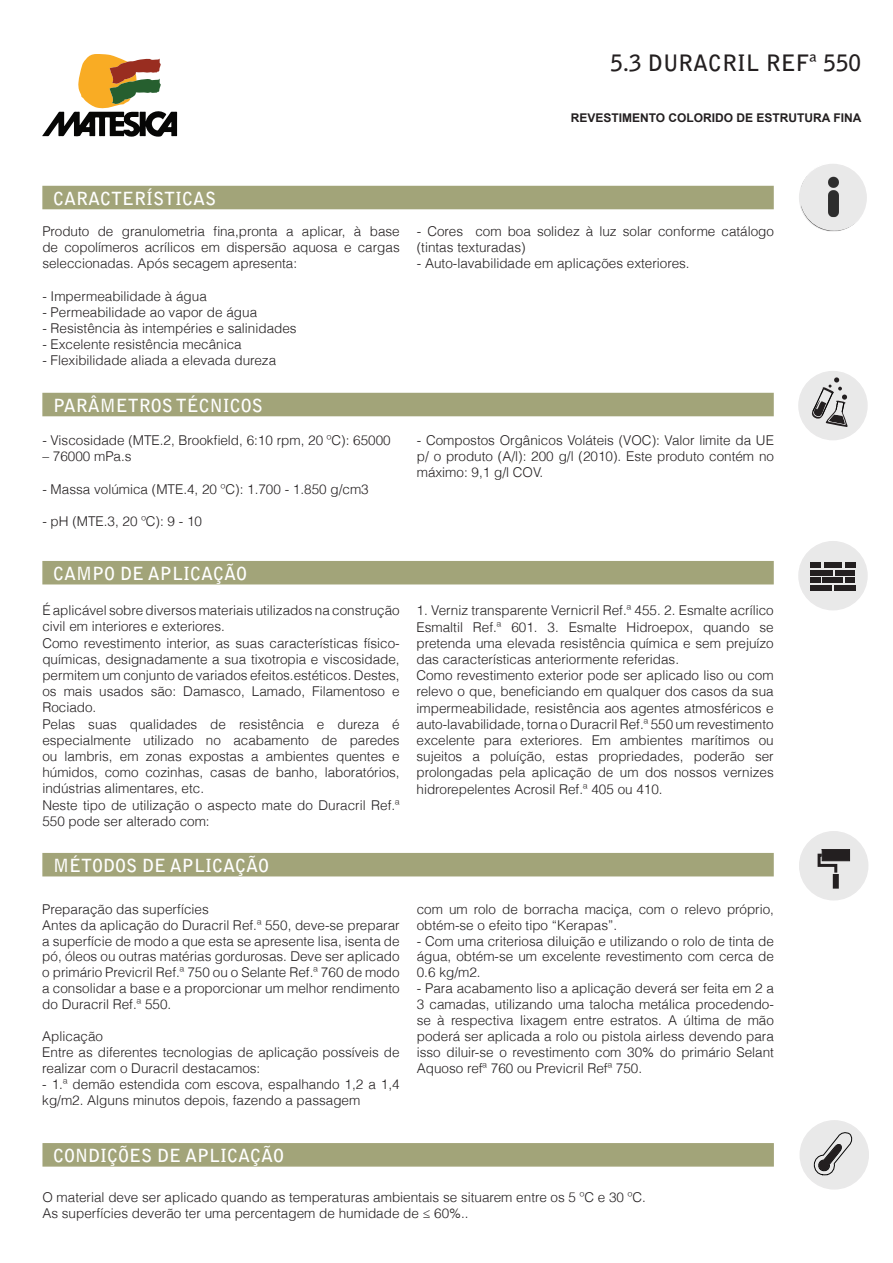
<style>
.page{position:relative;width:893px;height:1263px;background:#fff}
.page>*{position:absolute;margin:0;border:0;box-sizing:border-box;transform-origin:0 0}
.t1{font:700 22.5px "Bell Gothic Std";color:#231f20}
.t2{font:700 18px "Bell Gothic Std";color:#fff}
.t3{font:300 13.5px/16.2px "Helvetica";color:#231f20;text-align:justify}
.t4{font:700 12px "Arial";color:#231f20}
</style>
<div class="page">
<svg style="left:42px;top:54px;width:135px;height:83px"></svg>
<div style="left:799px;top:542px;width:68px;height:68px;background:#e9e9e9;border-radius:50%"></div>
<div style="left:798px;top:541px;width:70px;height:69px;border:2px solid #231f20;border-radius:50%"></div>
<div style="left:810px;top:570px;width:23px;height:5px;background:#231f20"></div>
<div style="left:845px;top:577px;width:10px;height:6px;background:#231f20"></div>
<div style="left:834px;top:585px;width:21px;height:5px;background:#231f20"></div>
<div style="left:845px;top:562px;width:10px;height:6px;background:#231f20"></div>
<div style="left:810px;top:562px;width:10px;height:6px;background:#231f20"></div>
<div style="left:836px;top:570px;width:19px;height:5px;background:#231f20"></div>
<div style="left:824px;top:562px;width:18px;height:6px;background:#231f20"></div>
<div style="left:823px;top:577px;width:20px;height:6px;background:#231f20"></div>
<div style="left:810px;top:585px;width:21px;height:5px;background:#231f20"></div>
<div style="left:810px;top:577px;width:11px;height:6px;background:#231f20"></div>
<img style="left:802px;top:177px;width:51px;height:52px">
<div style="left:800px;top:162px;width:68px;height:69px;border:14px solid #fff;border-radius:50%"></div>
<svg style="left:800px;top:164px;width:66px;height:67px;background:#d3d3d3"></svg>
<div style="left:799px;top:164px;width:68px;height:68px;border:2px solid #231f20;border-radius:50%"></div>
<div style="left:800px;top:832px;width:68px;height:68px;background:#e9e9e9;border-radius:50%"></div>
<div style="left:799px;top:831px;width:69px;height:69px;border:2px solid #231f20;border-radius:50%"></div>
<svg style="left:817px;top:849px;width:34px;height:27px"></svg>
<div style="left:833px;top:874px;width:6px;height:15px;background:#231f20"></div>
<div style="left:799px;top:372px;width:68px;height:68px;background:#e9e9e9;border-radius:50%"></div>
<div style="left:798px;top:371px;width:70px;height:69px;border:2px solid #231f20;border-radius:50%"></div>
<svg style="left:800px;top:377px;width:59px;height:59px"></svg>
<div style="left:800px;top:1121px;width:68px;height:68px;background:#e9e9e9;border-radius:50%"></div>
<div style="left:799px;top:1120px;width:70px;height:69px;border:2px solid #231f20;border-radius:50%"></div>
<svg style="left:813px;top:1132px;width:40px;height:44px"></svg>
<div style="left:42px;top:186px;width:732px;height:23px;background:#a2a479"></div>
<div style="left:42px;top:561px;width:732px;height:23px;background:#a2a479"></div>
<div style="left:42px;top:853px;width:732px;height:23px;background:#a2a479"></div>
<div style="left:42px;top:393px;width:732px;height:23px;background:#a2a479"></div>
<div style="left:42px;top:1143px;width:732px;height:23px;background:#a2a479"></div>
<p class="t1" style="left:610px;top:49px;width:252px">5.3 DURACRIL REFª 550</p>
<p class="t4" style="left:571px;top:110px;width:292px">REVESTIMENTO COLORIDO DE ESTRUTURA FINA</p>
<p class="t2" style="left:53px;top:188px;width:165px">CARACTERÍSTICAS</p>
<p class="t3" style="left:42px;top:222px;width:359px">Produto de granulometria fina,pronta a aplicar, à base de copolímeros acrílicos em dispersão aquosa e cargas seleccionadas. Após secagem apresenta:</p>
<p class="t3" style="left:42px;top:287px;width:166px">- Impermeabilidade à água</p>
<p class="t3" style="left:42px;top:303px;width:216px">- Permeabilidade ao vapor de água</p>
<p class="t3" style="left:42px;top:319px;width:256px">- Resistência às intempéries e salinidades</p>
<p class="t3" style="left:42px;top:336px;width:201px">- Excelente resistência mecânica</p>
<p class="t3" style="left:42px;top:352px;width:235px">- Flexibilidade aliada a elevada dureza</p>
<p class="t2" style="left:53px;top:394px;width:211px">PARÂMETROS TÉCNICOS</p>
<p class="t3" style="left:42px;top:431px;width:350px">- Viscosidade (MTE.2, Brookfield, 6:10 rpm, 20 ºC): 65000</p>
<p class="t3" style="left:42px;top:448px;width:91px">– 76000 mPa.s</p>
<p class="t3" style="left:42px;top:480px;width:328px">- Massa volúmica (MTE.4, 20 ºC): 1.700 - 1.850 g/cm3</p>
<p class="t3" style="left:42px;top:512px;width:161px">- pH (MTE.3, 20 ºC): 9 - 10</p>
<p class="t2" style="left:53px;top:563px;width:195px">CAMPO DE APLICAÇÃO</p>
<p class="t3" style="left:42px;top:602px;width:359px">É aplicável sobre diversos materiais utilizados na construção civil em interiores e exteriores.</p>
<p class="t3" style="left:42px;top:634px;width:359px">Como revestimento interior, as suas características físico&shy;químicas, designadamente a sua tixotropia e viscosidade, permitem um conjunto de variados efeitos.estéticos. Destes, os mais usados são: Damasco, Lamado, Filamentoso e Rociado.</p>
<p class="t3" style="left:42px;top:715px;width:359px">Pelas suas qualidades de resistência e dureza é especialmente utilizado no acabamento de paredes ou lambris, em zonas expostas a ambientes quentes e húmidos, como cozinhas, casas de banho, laboratórios, indústrias alimentares, etc.</p>
<p class="t3" style="left:42px;top:796px;width:359px">Neste tipo de utilização o aspecto mate do Duracril Ref.ª<br>550 pode ser alterado com:</p>
<p class="t2" style="left:53px;top:855px;width:217px">MÉTODOS DE APLICAÇÃO</p>
<p class="t3" style="left:42px;top:900px;width:168px">Preparação das superfícies</p>
<p class="t3" style="left:42px;top:916px;width:359px">Antes da aplicação do Duracril Ref.ª 550, deve-se preparar a superfície de modo a que esta se apresente lisa, isenta de pó, óleos ou outras matérias gordurosas. Deve ser aplicado o primário Previcril Ref.ª 750 ou o Selante Ref.ª 760 de modo a consolidar a base e a proporcionar um melhor rendimento do Duracril Ref.ª 550.</p>
<p class="t3" style="left:42px;top:1027px;width:62px">Aplicação</p>
<p class="t3" style="left:42px;top:1043px;width:359px">Entre as diferentes tecnologias de aplicação possíveis de realizar com o Duracril destacamos:</p>
<p class="t3" style="left:42px;top:1075px;width:359px">- 1.ª demão estendida com escova, espalhando 1,2 a 1,4 kg/m2. Alguns minutos depois, fazendo a passagem</p>
<p class="t2" style="left:53px;top:1145px;width:232px">CONDIÇÕES DE APLICAÇÃO</p>
<p class="t3" style="left:417px;top:222px;width:359px">- Cores com boa solidez à luz solar conforme catálogo (tintas texturadas)</p>
<p class="t3" style="left:417px;top:255px;width:274px">- Auto-lavabilidade em aplicações exteriores.</p>
<p class="t3" style="left:417px;top:431px;width:359px">- Compostos Orgânicos Voláteis (VOC): Valor limite da UE p/ o produto (A/l): 200 g/l (2010). Este produto contém no máximo: 9,1 g/l COV.</p>
<p class="t3" style="left:417px;top:602px;width:359px">1. Verniz transparente Vernicril Ref.ª 455. 2. Esmalte acrílico Esmaltil Ref.ª 601. 3. Esmalte Hidroepox, quando se pretenda uma elevada resistência química e sem prejuízo das características anteriormente referidas.</p>
<p class="t3" style="left:417px;top:667px;width:359px">Como revestimento exterior pode ser aplicado liso ou com relevo o que, beneficiando em qualquer dos casos da sua impermeabilidade, resistência aos agentes atmosféricos e auto-lavabilidade, torna o Duracril Ref.ª 550 um revestimento excelente para exteriores. Em ambientes marítimos ou sujeitos a poluíção, estas propriedades, poderão ser prolongadas pela aplicação de um dos nossos vernizes hidrorepelentes Acrosil Ref.ª 405 ou 410.</p>
<p class="t3" style="left:417px;top:900px;width:359px">com um rolo de borracha maciça, com o relevo próprio, obtém-se o efeito tipo “Kerapas”.</p>
<p class="t3" style="left:417px;top:932px;width:359px">- Com uma criteriosa diluição e utilizando o rolo de tinta de água, obtém-se um excelente revestimento com cerca de 0.6 kg/m2.</p>
<p class="t3" style="left:417px;top:980px;width:359px">- Para acabamento liso a aplicação deverá ser feita em 2 a 3 camadas, utilizando uma talocha metálica procedendo&shy;se à respectiva lixagem entre estratos. A última de mão poderá ser aplicada a rolo ou pistola airless devendo para isso diluir-se o revestimento com 30% do primário Selant Aquoso refª 760 ou Previcril Refª 750.</p>
<p class="t3" style="left:42px;top:1188px;width:605px">O material deve ser aplicado quando as temperaturas ambientais se situarem entre os 5 ºC e 30 ºC.</p>
<p class="t3" style="left:42px;top:1204px;width:428px">As superfícies deverão ter uma percentagem de humidade de ≤ 60%..</p>
</div>
